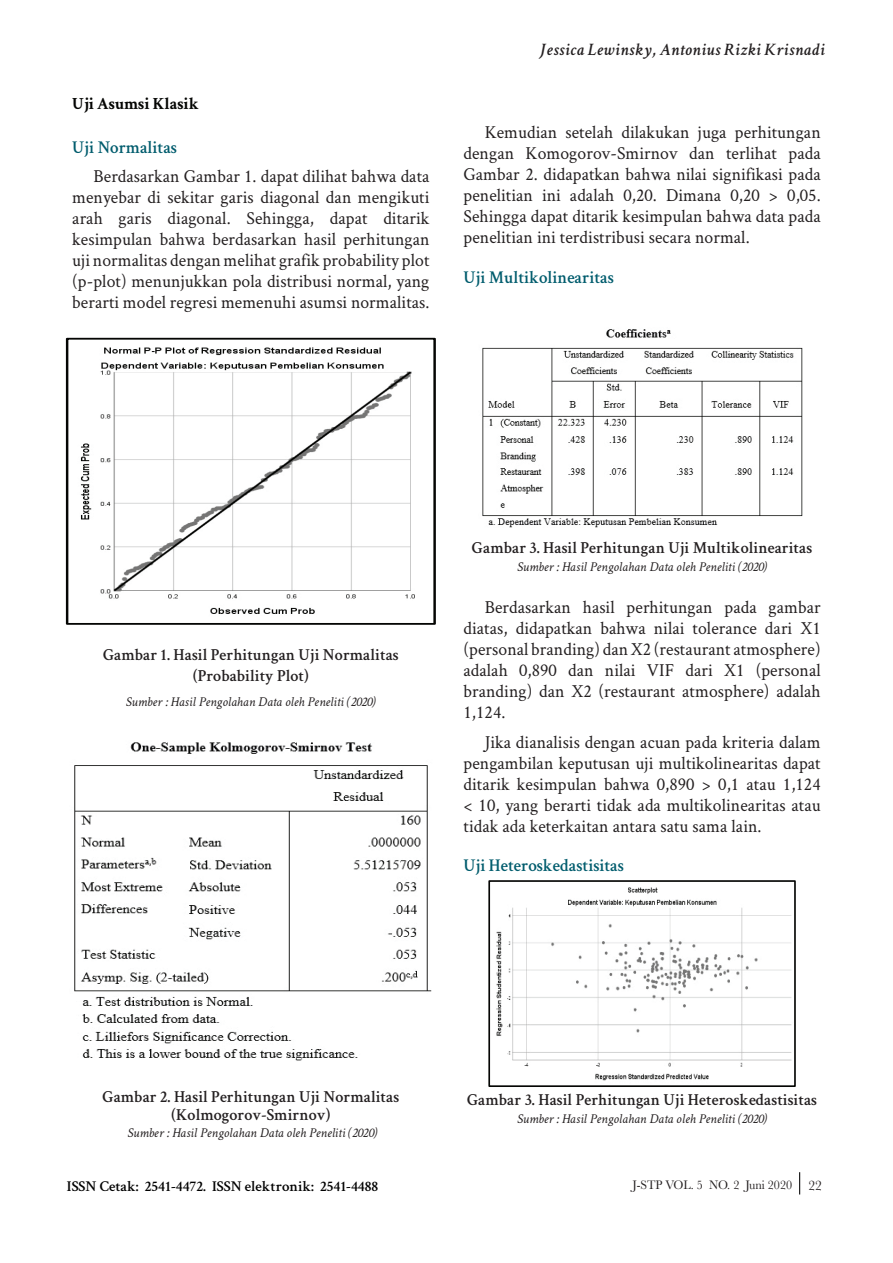
<style>
.page{position:relative;width:893px;height:1263px;background:#fff}
.page>*{position:absolute;margin:0;border:0;box-sizing:border-box;transform-origin:0 0}
.t1{font:18.3px/21px "Crimson Text";letter-spacing:.005em;color:#231f20;text-align:justify;scale:.96 1}
.t2{font:600 18px "Crimson Text";color:#005c6d;scale:.95 1}
.t3{font:italic 600 17.4px "Crimson Text";letter-spacing:.03em;color:#231f20}
.t4{font:700 17.1px "Crimson Text";color:#040503;scale:.95 1}
.t5{font:600 16.8px/21px "Crimson Text";letter-spacing:.005em;color:#231f20;text-align:center;scale:.96 1}
.t6{font:600 15px "Crimson Text";color:#000}
.t7{font:italic 13.5px "Crimson Text";color:#231f20}
.t8{font:12.9px "Baskerville";color:#231f20;scale:.95 1}
.s1{font-size:14.25px}
</style>
<div class="page">
<svg style="left:799px;top:1172px;width:1px;height:22px"></svg>
<img style="left:80px;top:347px;width:335px;height:267px">
<div style="left:66px;top:338px;width:370px;height:287px;border:2px solid #040503"></div>
<img style="left:74px;top:742px;width:358px;height:319px">
<img style="left:482px;top:329px;width:321px;height:199px">
<img style="left:496px;top:887px;width:296px;height:194px">
<div style="left:488px;top:880px;width:308px;height:207px;border:2px solid #040503"></div>
<p class="t4" style="left:72px;top:93px;width:135px">Uji Asumsi Klasik</p>
<p class="t2" style="left:72px;top:134px;width:112px">Uji Normalitas</p>
<p class="t1" style="left:72px;top:165px;width:374px;text-indent:21px">Berdasarkan Gambar 1. dapat dilihat bahwa data menyebar di sekitar garis diagonal dan mengikuti arah garis diagonal. Sehingga, dapat ditarik kesimpulan bahwa berdasarkan hasil perhitungan uji normalitas dengan melihat grafik probability plot (p-plot) menunjukkan pola distribusi normal, yang berarti model regresi memenuhi asumsi normalitas.</p>
<p class="t3" style="left:539px;top:37px;width:287px">Jessica Lewinsky, Antonius Rizki Krisnadi</p>
<p class="t1" style="left:463px;top:121px;width:374px;text-indent:21px">Kemudian setelah dilakukan juga perhitungan dengan Komogorov-Smirnov dan terlihat pada Gambar 2. didapatkan bahwa nilai signifikasi pada penelitian ini adalah 0,20. Dimana 0,20 &gt; 0,05.<br>Sehingga dapat ditarik kesimpulan bahwa data pada penelitian ini terdistribusi secara normal.</p>
<p class="t2" style="left:463px;top:265px;width:160px">Uji Multikolinearitas</p>
<p class="t5" style="left:103px;top:643px;width:309px">Gambar 1. Hasil Perhitungan Uji Normalitas (Probability Plot)</p>
<p class="t7" style="left:126px;top:694px;width:252px">Sumber : Hasil Pengolahan Data oleh Peneliti (2020)</p>
<p class="t5" style="left:472px;top:536px;width:356px">Gambar 3. Hasil Perhitungan Uji Multikolinearitas</p>
<p class="t7" style="left:517px;top:559px;width:252px">Sumber : Hasil Pengolahan Data oleh Peneliti (2020)</p>
<p class="t1" style="left:463px;top:596px;width:374px;text-indent:21px">Berdasarkan hasil perhitungan pada gambar diatas, didapatkan bahwa nilai tolerance dari X1 (personal branding) dan X2 (restaurant atmosphere) adalah 0,890 dan nilai VIF dari X1 (personal branding) dan X2 (restaurant atmosphere) adalah 1,124.</p>
<p class="t1" style="left:463px;top:731px;width:374px;text-indent:21px">Jika dianalisis dengan acuan pada kriteria dalam pengambilan keputusan uji multikolinearitas dapat ditarik kesimpulan bahwa 0,890 &gt; 0,1 atau 1,124 &lt; 10, yang berarti tidak ada multikolinearitas atau tidak ada keterkaitan antara satu sama lain.</p>
<p class="t2" style="left:463px;top:853px;width:170px">Uji Heteroskedastisitas</p>
<p class="t5" style="left:103px;top:1086px;width:311px;line-height:18px">Gambar 2. Hasil Perhitungan Uji Normalitas (Kolmogorov-Smirnov)</p>
<p class="t7" style="left:127px;top:1125px;width:252px">Sumber : Hasil Pengolahan Data oleh Peneliti (2020)</p>
<p class="t6" style="left:67px;top:1175px;width:313px">ISSN Cetak: 2541-4472. ISSN elektronik: 2541-4488</p>
<p class="t5" style="left:467px;top:1088px;width:366px">Gambar 3. Hasil Perhitungan Uji Heteroskedastisitas</p>
<p class="t7" style="left:517px;top:1111px;width:252px">Sumber : Hasil Pengolahan Data oleh Peneliti (2020)</p>
<p class="t8" style="left:632px;top:1177px;width:201px">J-STP VOL. 5 NO. 2 Juni 2020 <span class="s1">22</span></p>
</div>
